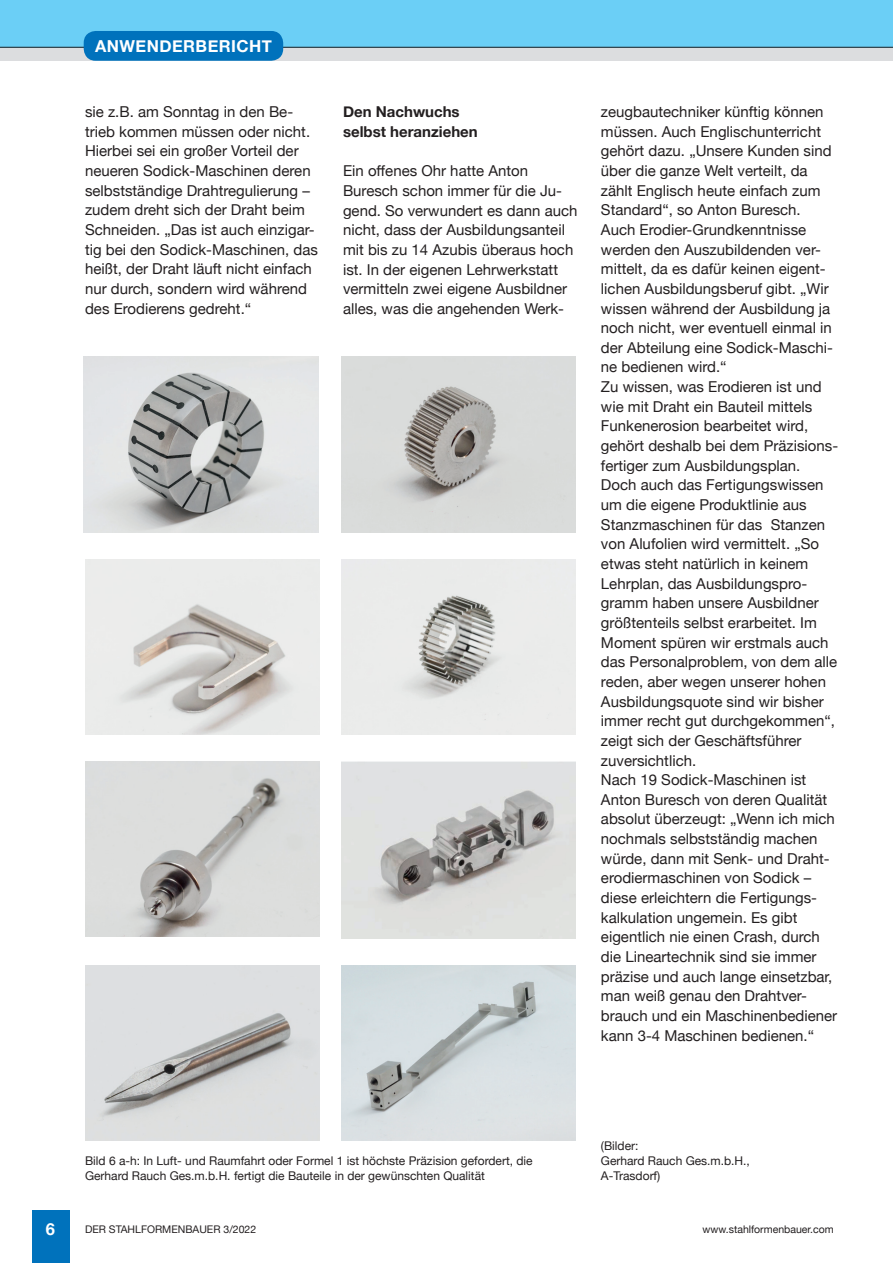
<style>
.page{position:relative;width:893px;height:1263px;background:#fff}
.page>*{position:absolute;margin:0;border:0;box-sizing:border-box;transform-origin:0 0}
.t1{font:700 16.5px "Helvetica Neue";letter-spacing:.03em;color:#fff}
.Fließtext{font:15px/19.6px "Helvetica Neue";color:#231f20}
.Zwischenüberschrift{font:700 15px/19.6px "Helvetica Neue";color:#231f20}
.Bildunterschrift{font:12px/15px "Helvetica Neue";color:#231f20}
.t2{font:10.5px "Helvetica Neue";color:#231f20}
</style>
<div class="page">
<div style="left:32px;top:1210px;width:37px;height:53px;background:#0072bc"></div>
<div style="left:0;top:47px;width:893px;height:14px;background:#dcdddf"></div>
<div style="left:0;top:0;width:893px;height:47px;background:#6bcff6"></div>
<div style="left:84px;top:31px;width:199px;height:30px;background:#0072bc;border-radius:12px"></div>
<img style="left:84px;top:357px;width:234px;height:175px">
<img style="left:341px;top:357px;width:234px;height:175px">
<img style="left:85px;top:559px;width:234px;height:175px">
<img style="left:341px;top:559px;width:234px;height:175px">
<img style="left:85px;top:762px;width:234px;height:175px">
<img style="left:85px;top:965px;width:234px;height:175px">
<img style="left:341px;top:965px;width:234px;height:175px">
<img style="left:341px;top:762px;width:234px;height:176px">
<p class="t1" style="left:95px;top:33px;width:178px">ANWENDERBERICHT</p>
<p class="Fließtext" style="left:85px;top:103px;width:234px">sie z.B. am Sonntag in den Be&shy;trieb kommen müssen oder nicht.<br>Hierbei sei ein großer Vorteil der neueren Sodick-Maschinen deren selbstständige Drahtregulierung – zudem dreht sich der Draht beim<br>Schneiden. „Das ist auch einzigar&shy;tig bei den Sodick-Maschinen, das heißt, der Draht läuft nicht einfach nur durch, sondern wird während des Erodierens gedreht.“</p>
<p class="Zwischenüberschrift" style="left:343px;top:102px;width:136px">Den Nachwuchs selbst heranziehen</p>
<p class="Fließtext" style="left:343px;top:162px;width:236px">Ein offenes Ohr hatte Anton<br>Buresch schon immer für die Ju&shy;gend. So verwundert es dann auch nicht, dass der Ausbildungsanteil mit bis zu 14 Azubis überaus hoch ist. In der eigenen Lehrwerkstatt vermitteln zwei eigene Ausbildner alles, was die angehenden Werk-</p>
<p class="Fließtext" style="left:601px;top:103px;width:233px">zeugbautechniker künftig können müssen. Auch Englischunterricht gehört dazu. „Unsere Kunden sind über die ganze Welt verteilt, da zählt Englisch heute einfach zum<br>Standard“, so Anton Buresch.<br>Auch Erodier-Grundkenntnisse werden den Auszubildenden ver&shy;mittelt, da es dafür keinen eigent&shy;lichen Ausbildungsberuf gibt. „Wir wissen während der Ausbildung ja noch nicht, wer eventuell einmal in der Abteilung eine Sodick-Maschi&shy;ne bedienen wird.“</p>
<p class="Fließtext" style="left:601px;top:378px;width:238px">Zu wissen, was Erodieren ist und wie mit Draht ein Bauteil mittels<br>Funkenerosion bearbeitet wird, gehört deshalb bei dem Präzisions&shy;fertiger zum Ausbildungsplan.<br>Doch auch das Fertigungswissen um die eigene Produktlinie aus<br>Stanzmaschinen für das Stanzen von Alufolien wird vermittelt. „So etwas steht natürlich in keinem<br>Lehrplan, das Ausbildungspro&shy;gramm haben unsere Ausbildner größtenteils selbst erarbeitet. Im<br>Moment spüren wir erstmals auch das Personalproblem, von dem alle reden, aber wegen unserer hohen<br>Ausbildungsquote sind wir bisher immer recht gut durchgekommen“, zeigt sich der Geschäftsführer zuversichtlich.</p>
<p class="Fließtext" style="left:601px;top:771px;width:238px">Nach 19 Sodick-Maschinen ist<br>Anton Buresch von deren Qualität absolut überzeugt: „Wenn ich mich nochmals selbstständig machen würde, dann mit Senk- und Draht&shy;erodiermaschinen von Sodick – diese erleichtern die Fertigungs&shy;kalkulation ungemein. Es gibt eigentlich nie einen Crash, durch die Lineartechnik sind sie immer präzise und auch lange einsetzbar, man weiß genau den Drahtver&shy;brauch und ein Maschinenbediener kann 3-4 Maschinen bedienen.“</p>
<p class="Bildunterschrift" style="left:85px;top:1154px;width:449px">Bild 6 a-h: In Luft- und Raumfahrt oder Formel 1 ist höchste Präzision gefordert, die<br>Gerhard Rauch Ges.m.b.H. fertigt die Bauteile in der gewünschten Qualität</p>
<p class="t1" style="left:46px;top:1216px;width:11px">6</p>
<p class="t2" style="left:85px;top:1221px;width:173px">DER STAHLFORMENBAUER 3/2022</p>
<p class="Bildunterschrift" style="left:601px;top:1139px;width:150px">(Bilder:<br>Gerhard Rauch Ges.m.b.H.,<br>A-Trasdorf)</p>
<p class="t2" style="left:703px;top:1221px;width:133px">www.stahlformenbauer.com</p>
</div>
